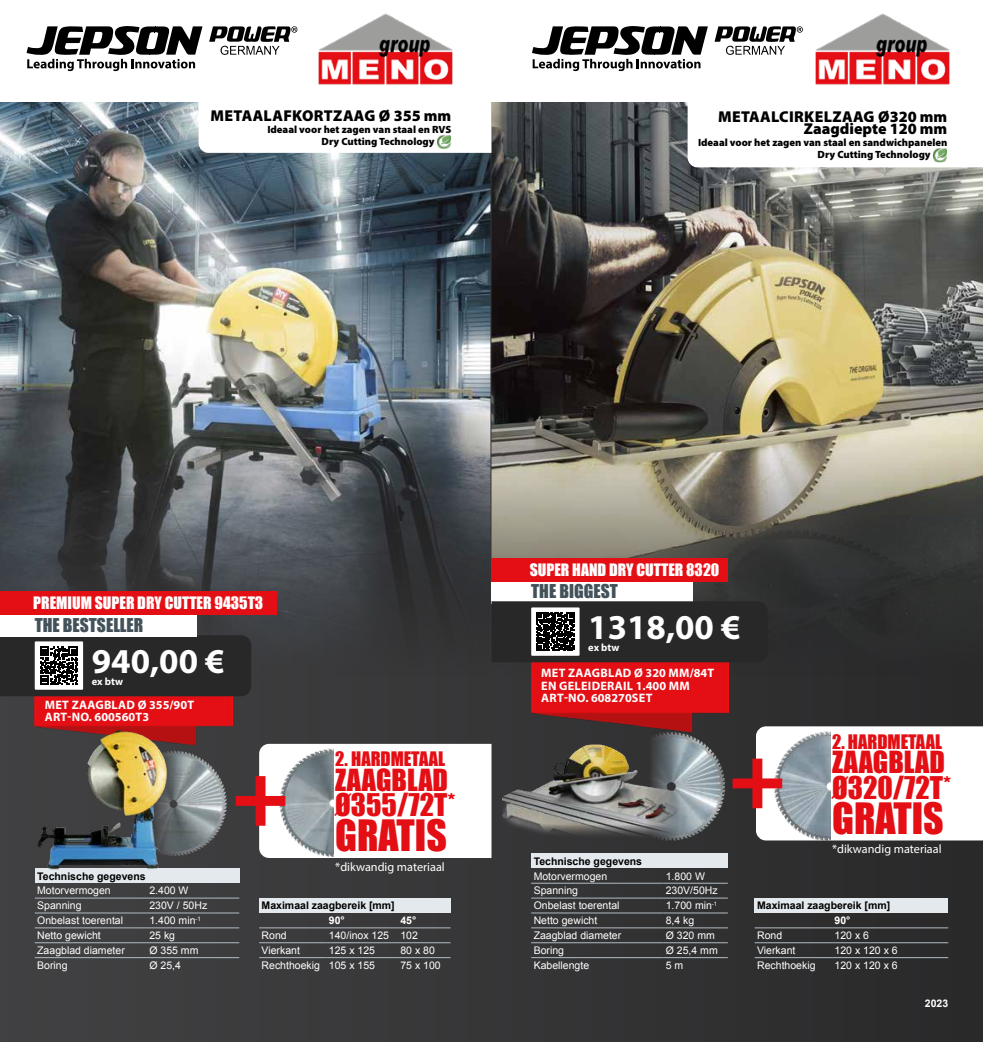
<style>
.page{position:relative;width:983px;height:1042px;background:#fff}
.page>*{position:absolute;margin:0;border:0;box-sizing:border-box;transform-origin:0 0}
.t1{font:39.73px "Impact";color:#e30f15}
.t2{font:700 35px "Myriad Pro";color:#fff}
.t3{font:28.7px "Impact";color:#e30f15}
.t4{font:28px "Impact";color:#e30f15}
.t5{font:18.38px "Impact";color:#e30f15}
.t6{font:17.5px/19.2px "Impact";color:#43525a}
.t7{font:900 15.75px/12.2px "Myriad Pro";letter-spacing:.01em;color:#000;text-align:right}
.t8{font:15.75px "Impact";color:#fff}
.t9{font:700 12.25px/12.2px "Myriad Pro";letter-spacing:.02em;color:#fff}
.t10{font:12.25px "Myriad Pro";color:#fff}
.t11{font:10.5px "Arial";color:#fff}
.t12{font:900 10.5px/12.2px "Myriad Pro";color:#000}
.t13{font:700 10.5px "Arial";color:#000}
.t14{font:700 10.5px "Arial";color:#fff}
.t15{font:700 10.5px "Myriad Pro";color:#fff}
</style>
<div class="page">
<svg style="left:0;top:683px;width:982px;height:359px;background:#363537"></svg>
<img style="left:0;top:102px;width:982px;height:581px">
<svg style="left:532px;top:26px;width:175px;height:45px"></svg>
<svg style="left:714px;top:26px;width:88px;height:29px"></svg>
<svg style="left:26px;top:26px;width:176px;height:45px"></svg>
<svg style="left:209px;top:26px;width:88px;height:29px"></svg>
<svg style="left:687px;top:102px;width:295px;height:65px"></svg>
<img style="left:932px;top:148px;width:15px;height:14px">
<svg style="left:198px;top:102px;width:293px;height:51px"></svg>
<img style="left:436px;top:134px;width:15px;height:15px">
<div style="left:35px;top:868px;width:204px;height:15px;background:#e3e9ec"></div>
<hr style="left:35px;top:898px;width:112px;height:1px;background:#b1bcc3">
<hr style="left:147px;top:898px;width:92px;height:1px;background:#b1bcc3">
<hr style="left:35px;top:912px;width:112px;height:1px;background:#b1bcc3">
<hr style="left:147px;top:912px;width:92px;height:1px;background:#b1bcc3">
<hr style="left:35px;top:927px;width:112px;height:1px;background:#b1bcc3">
<hr style="left:147px;top:927px;width:92px;height:1px;background:#b1bcc3">
<hr style="left:35px;top:942px;width:112px;height:1px;background:#b1bcc3">
<hr style="left:147px;top:942px;width:92px;height:1px;background:#b1bcc3">
<hr style="left:35px;top:957px;width:112px;height:1px;background:#b1bcc3">
<hr style="left:147px;top:957px;width:92px;height:1px;background:#b1bcc3">
<div style="left:259px;top:898px;width:191px;height:15px;background:#e3e9ec"></div>
<hr style="left:326px;top:927px;width:72px;height:1px;background:#b1bcc3">
<hr style="left:398px;top:927px;width:52px;height:1px;background:#b1bcc3">
<hr style="left:326px;top:942px;width:72px;height:1px;background:#b1bcc3">
<hr style="left:398px;top:942px;width:52px;height:1px;background:#b1bcc3">
<hr style="left:326px;top:957px;width:72px;height:1px;background:#b1bcc3">
<hr style="left:398px;top:957px;width:52px;height:1px;background:#b1bcc3">
<hr style="left:259px;top:927px;width:67px;height:1px;background:#b1bcc3">
<hr style="left:259px;top:942px;width:67px;height:1px;background:#b1bcc3">
<hr style="left:259px;top:957px;width:67px;height:1px;background:#b1bcc3">
<img style="left:35px;top:696px;width:197px;height:49px">
<svg style="left:0;top:635px;width:251px;height:61px;background:#383738"></svg>
<div style="left:0;top:593px;width:197px;height:44px;background:#fff"></div>
<div style="left:0;top:591px;width:276px;height:24px;background:#e30f15"></div>
<div style="left:754px;top:898px;width:194px;height:15px;background:#e3e9ec"></div>
<hr style="left:754px;top:927px;width:77px;height:1px;background:#b1bcc3">
<hr style="left:831px;top:927px;width:117px;height:1px;background:#b1bcc3">
<hr style="left:754px;top:942px;width:77px;height:1px;background:#b1bcc3">
<hr style="left:831px;top:942px;width:117px;height:1px;background:#b1bcc3">
<hr style="left:754px;top:957px;width:77px;height:1px;background:#b1bcc3">
<hr style="left:831px;top:957px;width:117px;height:1px;background:#b1bcc3">
<div style="left:531px;top:853px;width:196px;height:15px;background:#e3e9ec"></div>
<hr style="left:531px;top:883px;width:132px;height:1px;background:#b1bcc3">
<hr style="left:531px;top:898px;width:132px;height:1px;background:#b1bcc3">
<hr style="left:531px;top:912px;width:132px;height:1px;background:#b1bcc3">
<hr style="left:531px;top:927px;width:132px;height:1px;background:#b1bcc3">
<hr style="left:531px;top:942px;width:132px;height:1px;background:#b1bcc3">
<hr style="left:663px;top:883px;width:64px;height:1px;background:#b1bcc3">
<hr style="left:663px;top:898px;width:64px;height:1px;background:#b1bcc3">
<hr style="left:663px;top:912px;width:64px;height:1px;background:#b1bcc3">
<hr style="left:663px;top:927px;width:64px;height:1px;background:#b1bcc3">
<hr style="left:663px;top:942px;width:64px;height:1px;background:#b1bcc3">
<hr style="left:531px;top:957px;width:132px;height:1px;background:#b1bcc3">
<hr style="left:663px;top:957px;width:64px;height:1px;background:#b1bcc3">
<div style="left:491px;top:560px;width:202px;height:44px;background:#fff"></div>
<div style="left:491px;top:558px;width:236px;height:23px;background:#e30f15"></div>
<img style="left:531px;top:662px;width:197px;height:69px">
<svg style="left:491px;top:601px;width:276px;height:61px;background:#363536"></svg>
<img style="left:318px;top:13px;width:135px;height:72px">
<img style="left:815px;top:13px;width:135px;height:72px">
<img style="left:615px;top:730px;width:111px;height:111px">
<img style="left:186px;top:748px;width:43px;height:111px">
<img style="left:24px;top:714px;width:162px;height:162px">
<img style="left:502px;top:737px;width:182px;height:102px">
<svg style="left:236px;top:744px;width:255px;height:114px"></svg>
<svg style="left:732px;top:726px;width:250px;height:114px"></svg>
<h3 class="t7" style="left:210px;top:108px;width:242px">METAALAFKORTZAAG Ø 355 mm</h3>
<p class="t12" style="left:321px;top:123px;width:131px;text-indent:-54px">Ideaal voor het zagen van staal en RVS<br>Dry Cutting Technology</p>
<h3 class="t7" style="left:718px;top:110px;width:231px">METAALCIRKELZAAG Ø320 mm<br>Zaagdiepte 120 mm</h3>
<p class="t12" style="left:817px;top:136px;width:131px;text-indent:-120px">Ideaal voor het zagen van staal en sandwichpanelen<br>Dry Cutting Technology</p>
<h3 class="t8" style="left:33px;top:591px;width:231px">PREMIUM SUPER DRY CUTTER 9435T3</h3>
<h3 class="t6" style="left:35px;top:595px;width:110px">PSDC 9435<br>THE BESTSELLER</h3>
<h2 class="t2" style="left:92px;top:638px;width:134px">940,00 €</h2>
<p class="t15" style="left:92px;top:675px;width:33px">ex btw</p>
<p class="t9" style="left:45px;top:698px;width:151px">MET ZAAGBLAD Ø 355/90T<br>ART-NO. 600560T3</p>
<p class="t13" style="left:37px;top:869px;width:110px">Technische gegevens</p>
<p class="t11" style="left:37px;top:884px;width:75px">Motorvermogen</p>
<p class="t11" style="left:149px;top:884px;width:41px">2.400 W</p>
<p class="t11" style="left:37px;top:899px;width:46px">Spanning</p>
<p class="t11" style="left:149px;top:899px;width:59px">230V / 50Hz</p>
<p class="t11" style="left:37px;top:913px;width:87px">Onbelast toerental</p>
<p class="t11" style="left:149px;top:913px;width:53px">1.400 min<sup>-1</sup></p>
<p class="t11" style="left:37px;top:928px;width:65px">Netto gewicht</p>
<p class="t11" style="left:149px;top:928px;width:27px">25 kg</p>
<p class="t11" style="left:37px;top:943px;width:89px">Zaagblad diameter</p>
<p class="t11" style="left:149px;top:943px;width:51px">Ø 355 mm</p>
<p class="t11" style="left:37px;top:958px;width:32px">Boring</p>
<p class="t11" style="left:149px;top:958px;width:33px">Ø 25,4</p>
<h3 class="t5" style="left:335px;top:744px;width:111px">2. HARDMETAAL</h3>
<h3 class="t4" style="left:335px;top:758px;width:114px">ZAAGBLAD</h3>
<h3 class="t3" style="left:335px;top:783px;width:122px">Ø355/72T*</h3>
<h1 class="t1" style="left:335px;top:805px;width:113px">GRATIS</h1>
<p class="t10" style="left:335px;top:859px;width:111px">*dikwandig materiaal</p>
<p class="t13" style="left:261px;top:899px;width:135px">Maximaal zaagbereik [mm]</p>
<p class="t14" style="left:329px;top:913px;width:17px">90°</p>
<p class="t14" style="left:400px;top:913px;width:17px">45°</p>
<p class="t11" style="left:261px;top:928px;width:27px">Rond</p>
<p class="t11" style="left:329px;top:928px;width:90px">140/inox 125 102</p>
<p class="t11" style="left:261px;top:943px;width:40px">Vierkant</p>
<p class="t11" style="left:329px;top:943px;width:48px">125 x 125</p>
<p class="t11" style="left:400px;top:943px;width:36px">80 x 80</p>
<p class="t11" style="left:261px;top:958px;width:115px">Rechthoekig 105 x 155</p>
<p class="t11" style="left:400px;top:958px;width:42px">75 x 100</p>
<h3 class="t8" style="left:529px;top:558px;width:191px">SUPER HAND DRY CUTTER 8320</h3>
<h3 class="t6" style="left:531px;top:581px;width:88px">THE BIGGEST</h3>
<h2 class="t2" style="left:588px;top:604px;width:154px">1318,00 €</h2>
<p class="t15" style="left:588px;top:641px;width:33px">ex btw</p>
<p class="t9" style="left:541px;top:666px;width:174px">MET ZAAGBLAD Ø 320 MM/84T<br>EN GELEIDERAIL 1.400 MM<br>ART-NO. 608270SET</p>
<p class="t13" style="left:533px;top:854px;width:110px">Technische gegevens</p>
<p class="t11" style="left:533px;top:869px;width:75px">Motorvermogen</p>
<p class="t11" style="left:665px;top:869px;width:41px">1.800 W</p>
<p class="t11" style="left:533px;top:884px;width:46px">Spanning</p>
<p class="t11" style="left:665px;top:884px;width:53px">230V/50Hz</p>
<p class="t11" style="left:533px;top:899px;width:87px">Onbelast toerental</p>
<p class="t11" style="left:665px;top:899px;width:53px">1.700 min<sup>-1</sup></p>
<p class="t11" style="left:533px;top:913px;width:65px">Netto gewicht</p>
<p class="t11" style="left:665px;top:913px;width:30px">8,4 kg</p>
<p class="t11" style="left:533px;top:928px;width:89px">Zaagblad diameter</p>
<p class="t11" style="left:665px;top:928px;width:51px">Ø 320 mm</p>
<p class="t11" style="left:533px;top:943px;width:32px">Boring</p>
<p class="t11" style="left:665px;top:943px;width:53px">Ø 25,4 mm</p>
<p class="t11" style="left:533px;top:958px;width:57px">Kabellengte</p>
<p class="t11" style="left:665px;top:958px;width:19px">5 m</p>
<h3 class="t5" style="left:831px;top:727px;width:111px">2. HARDMETAAL</h3>
<h3 class="t4" style="left:831px;top:740px;width:114px">ZAAGBLAD</h3>
<h3 class="t3" style="left:831px;top:765px;width:121px">Ø320/72T*</h3>
<h1 class="t1" style="left:831px;top:787px;width:113px">GRATIS</h1>
<p class="t10" style="left:831px;top:841px;width:111px">*dikwandig materiaal</p>
<p class="t13" style="left:757px;top:899px;width:135px">Maximaal zaagbereik [mm]</p>
<p class="t14" style="left:834px;top:913px;width:17px">90°</p>
<p class="t11" style="left:757px;top:928px;width:27px">Rond</p>
<p class="t11" style="left:834px;top:928px;width:36px">120 x 6</p>
<p class="t11" style="left:757px;top:943px;width:40px">Vierkant</p>
<p class="t11" style="left:834px;top:943px;width:65px">120 x 120 x 6</p>
<p class="t11" style="left:757px;top:958px;width:60px">Rechthoekig</p>
<p class="t11" style="left:834px;top:958px;width:65px">120 x 120 x 6</p>
<p class="t14" style="left:924px;top:996px;width:25px">2023</p>
</div>
